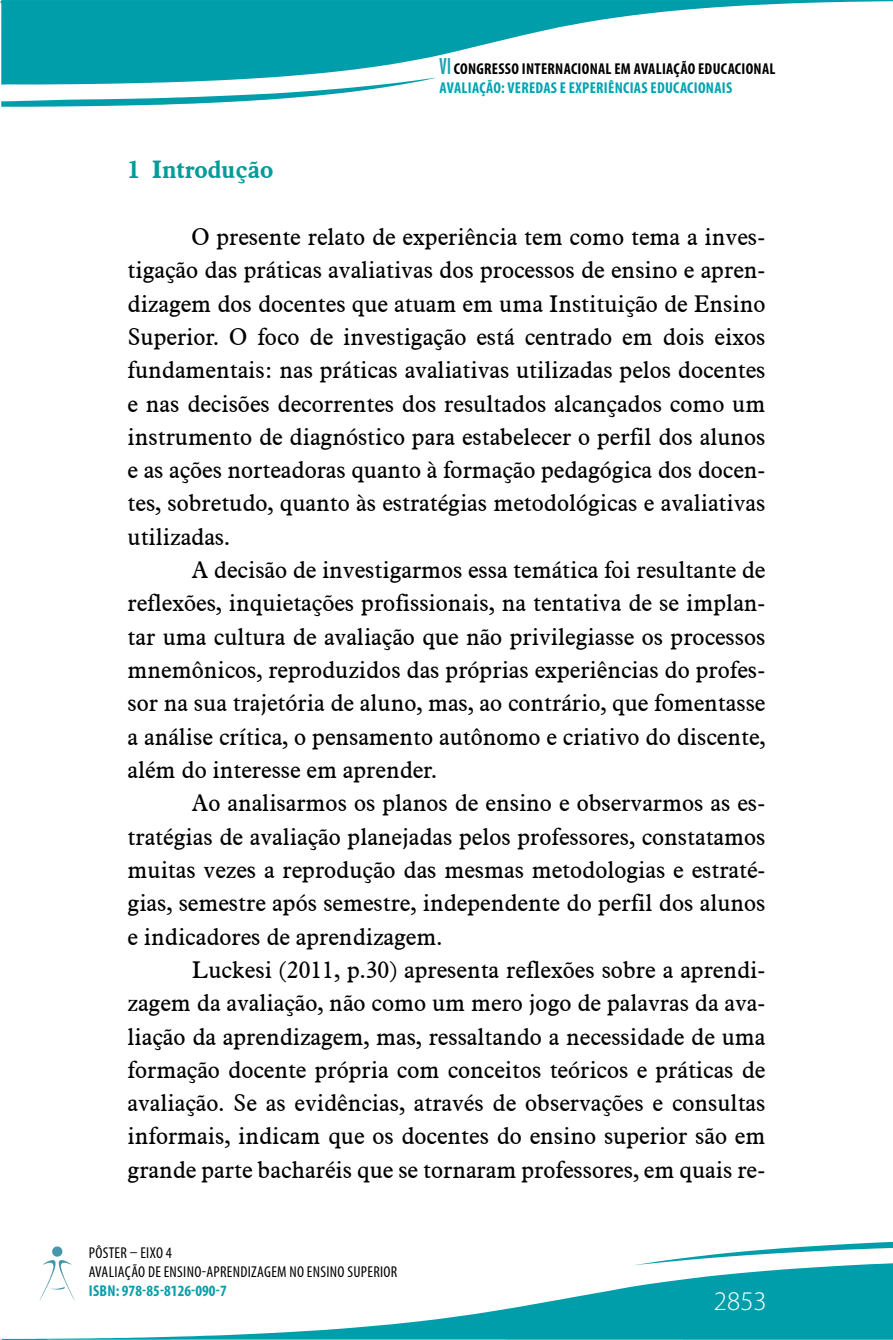
<style>
.page{position:relative;width:893px;height:1340px;background:#fff}
.page>*{position:absolute;margin:0;border:0;box-sizing:border-box;transform-origin:0 0}
.t1{font:300 27px "Myriad Pro";color:#fff}
.TÍTULO_01{font:700 24.75px "Aldine 721 BT";color:#049c98}
.t2{font:23.62px/33.3px "Aldine 721 BT";color:#000;text-align:justify}
.t3{font:700 condensed 15.75px/18.9px "Myriad Pro";letter-spacing:.02em;color:#000}
.t4{font:condensed 15.75px/18.9px "Myriad Pro";letter-spacing:.02em;color:#000}
.t5{font:700 condensed 15.75px "Myriad Pro";color:#079eab}
.s1{font-size:23.62px;color:#15a4b0}
.s2{color:#00a4b0}
</style>
<div class="page">
<svg style="left:37px;top:1265px;width:856px;height:74px"></svg>
<hr style="left:683px;top:1339px;width:210px;height:1px;background:#46abb7">
<hr style="left:170px;top:1339px;width:337px;height:1px;background:#72b8c4">
<hr style="left:507px;top:1339px;width:176px;height:1px;background:#5bb0bc">
<svg style="left:47px;top:1339px;width:123px;height:1px"></svg>
<svg style="left:0;top:1338px;width:37px;height:1px"></svg>
<svg style="left:635px;top:1241px;width:258px;height:24px"></svg>
<svg style="left:40px;top:1246px;width:35px;height:55px"></svg>
<svg style="left:0;top:0;width:893px;height:78px;fill:#009eab"></svg>
<svg style="left:1px;top:78px;width:434px;height:29px"></svg>
<p class="TÍTULO_01" style="left:128px;top:154px;width:147px">1 Introdução</p>
<p class="t3" style="left:440px;top:59px;width:337px"><span class="s1">VI</span> CONGRESSO INTERNACIONAL EM AVALIAÇÃO EDUCACIONAL<br><span class="s2">AVALIAÇÃO: VEREDAS E EXPERIÊNCIAS EDUCACIONAIS</span></p>
<p class="t2" style="left:128px;top:220px;width:639px;text-indent:64px">O presente relato de experiência tem como tema a inves&shy;tigação das práticas avaliativas dos processos de ensino e apren&shy;dizagem dos docentes que atuam em uma Instituição de Ensino Superior. O foco de investigação está centrado em dois eixos fundamentais: nas práticas avaliativas utilizadas pelos docentes e nas decisões decorrentes dos resultados alcançados como um instrumento de diagnóstico para estabelecer o perfil dos alunos e as ações norteadoras quanto à formação pedagógica dos docen&shy;tes, sobretudo, quanto às estratégias metodológicas e avaliativas utilizadas.</p>
<p class="t2" style="left:128px;top:553px;width:639px;text-indent:64px">A decisão de investigarmos essa temática foi resultante de reflexões, inquietações profissionais, na tentativa de se implan&shy;tar uma cultura de avaliação que não privilegiasse os processos mnemônicos, reproduzidos das próprias experiências do profes&shy;sor na sua trajetória de aluno, mas, ao contrário, que fomentasse a análise crítica, o pensamento autônomo e criativo do discente, além do interesse em aprender.</p>
<p class="t2" style="left:128px;top:786px;width:639px;text-indent:64px">Ao analisarmos os planos de ensino e observarmos as es&shy;tratégias de avaliação planejadas pelos professores, constatamos muitas vezes a reprodução das mesmas metodologias e estraté&shy;gias, semestre após semestre, independente do perfil dos alunos e indicadores de aprendizagem.</p>
<p class="t2" style="left:128px;top:952px;width:639px;text-indent:64px">Luckesi (2011, p.30) apresenta reflexões sobre a aprendi&shy;zagem da avaliação, não como um mero jogo de palavras da ava&shy;liação da aprendizagem, mas, ressaltando a necessidade de uma formação docente própria com conceitos teóricos e práticas de avaliação. Se as evidências, através de observações e consultas informais, indicam que os docentes do ensino superior são em grande parte bacharéis que se tornaram professores, em quais re-</p>
<p class="t4" style="left:89px;top:1242px;width:310px">PÔSTER – EIXO 4<br>AVALIAÇÃO DE ENSINO-APRENDIZAGEM NO ENSINO SUPERIOR</p>
<p class="t5" style="left:89px;top:1280px;width:139px">ISBN: 978-85-8126-090-7</p>
<p class="t1" style="left:714px;top:1286px;width:54px">2853</p>
</div>
